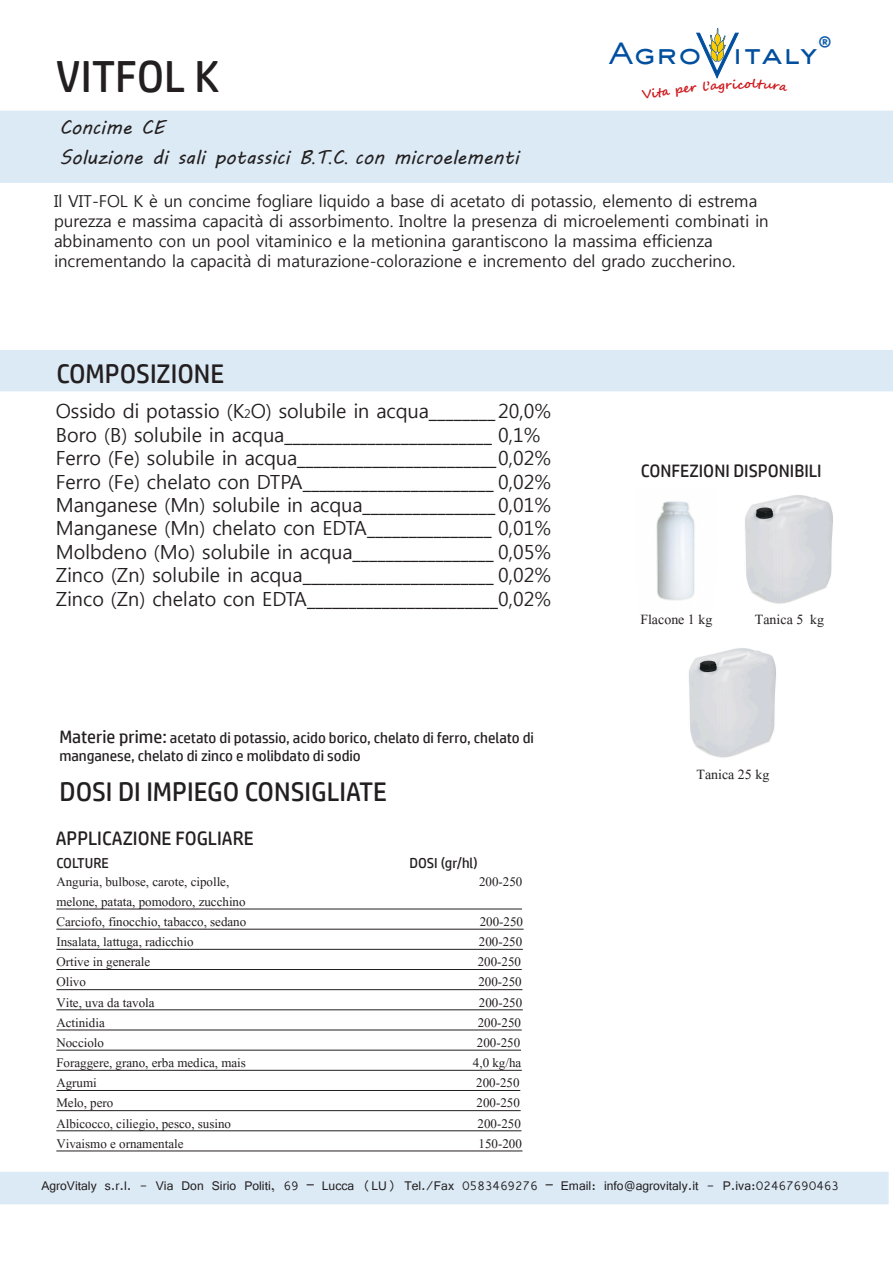
<style>
.page{position:relative;width:893px;height:1263px;background:#fff}
.page>*{position:absolute;margin:0;border:0;box-sizing:border-box;transform-origin:0 0}
.t1{font:45px "HP Simplified";color:#231f20}
.t2{font:500 28.65px "AT Sackers Gothic";color:#004f9f;scale:1.06 1}
.t3{font:27px "HP Simplified";color:#231f20}
.t4{font:700 23.55px "Corbel";color:#0a5aa8}
.t5{font:19.5px "Malgun Gothic";color:#231f20}
.t6{font:19.5px "MV Boli";color:#231f20}
.t7{font:19.5px "HP Simplified";color:#231f20}
.t8{font:18px "Kokila";color:#231f20}
.t9{font:18px "HP Simplified";color:#231f20}
.t10{font:16.8px "Kokila";color:#231f20}
.t11{font:16.5px "Malgun Gothic";color:#231f20}
.t12{font:15px "HP Simplified";color:#231f20}
.t13{font:14.4px "HP Simplified";color:#231f20}
.t14{font:13.5px "Vrinda";color:#231f20}
.t15{font:700 12.15px "Segoe Script";color:#cd171a;scale:1.06 1}
.t16{font:12.15px "Times New Roman";color:#283583;scale:1.06 1}
.s1{font-family:"Malgun Gothic"}
.s2{font-size:13.2px}
.s3{font-size:12px}
.s4{font-size:18px}
</style>
<div class="page">
<div style="left:0;top:1172px;width:889px;height:32px;background:#dceaf5"></div>
<div style="left:0;top:350px;width:893px;height:41px;background:#dceaf5"></div>
<div style="left:0;top:111px;width:893px;height:72px;background:#dceaf5"></div>
<hr style="left:56px;top:908px;width:466px;height:1px;background:#231f20">
<hr style="left:56px;top:929px;width:468px;height:1px;background:#231f20">
<hr style="left:56px;top:949px;width:467px;height:1px;background:#231f20">
<hr style="left:56px;top:969px;width:466px;height:1px;background:#231f20">
<hr style="left:56px;top:989px;width:466px;height:1px;background:#231f20">
<hr style="left:56px;top:1009px;width:467px;height:1px;background:#231f20">
<hr style="left:56px;top:1029px;width:466px;height:1px;background:#231f20">
<hr style="left:56px;top:1050px;width:465px;height:1px;background:#231f20">
<hr style="left:56px;top:1070px;width:466px;height:1px;background:#231f20">
<hr style="left:56px;top:1090px;width:464px;height:1px;background:#231f20">
<hr style="left:56px;top:1110px;width:465px;height:1px;background:#231f20">
<hr style="left:56px;top:1130px;width:465px;height:1px;background:#231f20">
<hr style="left:56px;top:1150px;width:466px;height:1px;background:#231f20">
<img style="left:689px;top:648px;width:87px;height:110px">
<img style="left:745px;top:495px;width:88px;height:109px">
<img style="left:656px;top:501px;width:39px;height:99px">
<svg style="left:696px;top:28px;width:43px;height:51px"></svg>
<p class="t1" style="left:56px;top:51px;width:165px">VITFOL K</p>
<p class="t6" style="left:59px;top:114px;width:107px">Concime CE</p>
<p class="t6" style="left:59px;top:144px;width:461px">Soluzione di sali potassici B<span class="s1">.</span>T<span class="s1">.</span>C<span class="s1">.</span> con microelementi</p>
<p class="t4" style="left:818px;top:30px;width:16px">®</p>
<p class="t16" style="left:818px;top:35px;width:11px">®</p>
<p class="t2" style="left:609px;top:35px;width:238px">Agro italy <span class="s2">Srl</span></p>
<p class="t15" style="left:745px;top:74px;width:8px">o</p>
<p class="t11" style="left:54px;top:192px;width:705px">Il VIT-FOL K è un concime fogliare liquido a base di acetato di potassio, elemento di estrema</p>
<p class="t11" style="left:54px;top:212px;width:716px">purezza e massima capacità di assorbimento. Inoltre la presenza di microelementi combinati in</p>
<p class="t11" style="left:54px;top:231px;width:660px">abbinamento con un pool vitaminico e la metionina garantiscono la massima efficienza</p>
<p class="t11" style="left:54px;top:251px;width:683px">incrementando la capacità di maturazione-colorazione e incremento del grado zuccherino.</p>
<p class="t3" style="left:56px;top:358px;width:169px">COMPOSIZIONE</p>
<p class="t5" style="left:56px;top:400px;width:497px">Ossido di potassio (K<span class="s3">2</span>O) solubile in acqua________20,0%</p>
<p class="t5" style="left:56px;top:424px;width:486px">Boro (B) solubile in acqua_________________________ 0,1%</p>
<p class="t5" style="left:56px;top:447px;width:497px">Ferro (Fe) solubile in acqua________________________0,02%</p>
<p class="t5" style="left:56px;top:470px;width:497px">Ferro (Fe) chelato con DTPA_______________________ 0,02%</p>
<p class="t5" style="left:56px;top:494px;width:497px">Manganese (Mn) solubile in acqua________________0,01%</p>
<p class="t5" style="left:56px;top:517px;width:497px">Manganese (Mn) chelato con EDTA_______________ 0,01%</p>
<p class="t5" style="left:56px;top:541px;width:497px">Molbdeno (Mo) solubile in acqua_________________ 0,05%</p>
<p class="t5" style="left:56px;top:564px;width:497px">Zinco (Zn) solubile in acqua_______________________ 0,02%</p>
<p class="t5" style="left:56px;top:587px;width:497px">Zinco (Zn) chelato con EDTA_______________________0,02%</p>
<p class="t12" style="left:59px;top:729px;width:476px"><span class="s4">Materie prime:</span> acetato di potassio, acido borico, chelato di ferro, chelato di</p>
<p class="t12" style="left:59px;top:747px;width:303px">manganese, chelato di zinco e molibdato di sodio</p>
<p class="t3" style="left:59px;top:776px;width:329px">DOSI DI IMPIEGO CONSIGLIATE</p>
<p class="t7" style="left:56px;top:827px;width:199px">APPLICAZIONE FOGLIARE</p>
<p class="t13" style="left:56px;top:855px;width:54px">COLTURE</p>
<p class="t13" style="left:409px;top:855px;width:70px">DOSI (gr/hl)</p>
<p class="t10" style="left:56px;top:871px;width:174px">Anguria, bulbose, carote, cipolle,</p>
<p class="t10" style="left:479px;top:871px;width:45px">200-250</p>
<p class="t10" style="left:56px;top:891px;width:191px">melone, patata, pomodoro, zucchino</p>
<p class="t10" style="left:56px;top:911px;width:191px">Carciofo, finocchio, tabacco, sedano</p>
<p class="t10" style="left:480px;top:911px;width:45px">200-250</p>
<p class="t10" style="left:56px;top:932px;width:139px">Insalata, lattuga, radicchio</p>
<p class="t10" style="left:479px;top:932px;width:45px">200-250</p>
<p class="t10" style="left:56px;top:952px;width:95px">Ortive in generale</p>
<p class="t10" style="left:478px;top:952px;width:45px">200-250</p>
<p class="t10" style="left:56px;top:972px;width:31px">Olivo</p>
<p class="t10" style="left:478px;top:972px;width:45px">200-250</p>
<p class="t10" style="left:56px;top:992px;width:100px">Vite, uva da tavola</p>
<p class="t10" style="left:479px;top:992px;width:45px">200-250</p>
<p class="t10" style="left:56px;top:1012px;width:50px">Actinidia</p>
<p class="t10" style="left:478px;top:1012px;width:45px">200-250</p>
<p class="t10" style="left:56px;top:1032px;width:49px">Nocciolo</p>
<p class="t10" style="left:477px;top:1032px;width:45px">200-250</p>
<p class="t10" style="left:56px;top:1053px;width:191px">Foraggere, grano, erba medica, mais</p>
<p class="t10" style="left:473px;top:1053px;width:50px">4,0 kg/ha</p>
<p class="t10" style="left:56px;top:1073px;width:42px">Agrumi</p>
<p class="t10" style="left:476px;top:1073px;width:45px">200-250</p>
<p class="t10" style="left:56px;top:1093px;width:59px">Melo, pero</p>
<p class="t10" style="left:477px;top:1093px;width:45px">200-250</p>
<p class="t10" style="left:56px;top:1113px;width:176px">Albicocco, ciliegio, pesco, susino</p>
<p class="t10" style="left:478px;top:1113px;width:45px">200-250</p>
<p class="t10" style="left:56px;top:1133px;width:129px">Vivaismo e ornamentale</p>
<p class="t10" style="left:479px;top:1133px;width:45px">150-200</p>
<p class="t9" style="left:641px;top:461px;width:182px">CONFEZIONI DISPONIBILI</p>
<p class="t8" style="left:640px;top:609px;width:73px">Flacone 1 kg</p>
<p class="t8" style="left:755px;top:609px;width:71px">Tanica 5 kg</p>
<p class="t8" style="left:697px;top:763px;width:74px">Tanica 25 kg</p>
<p class="t14" style="left:41px;top:1177px;width:799px">AgroVitaly s.r.l. - Via Don Sirio Politi, 69 – Lucca (LU) Tel./Fax 0583469276 – Email: info@agrovitaly.it - P.iva:02467690463</p>
</div>
